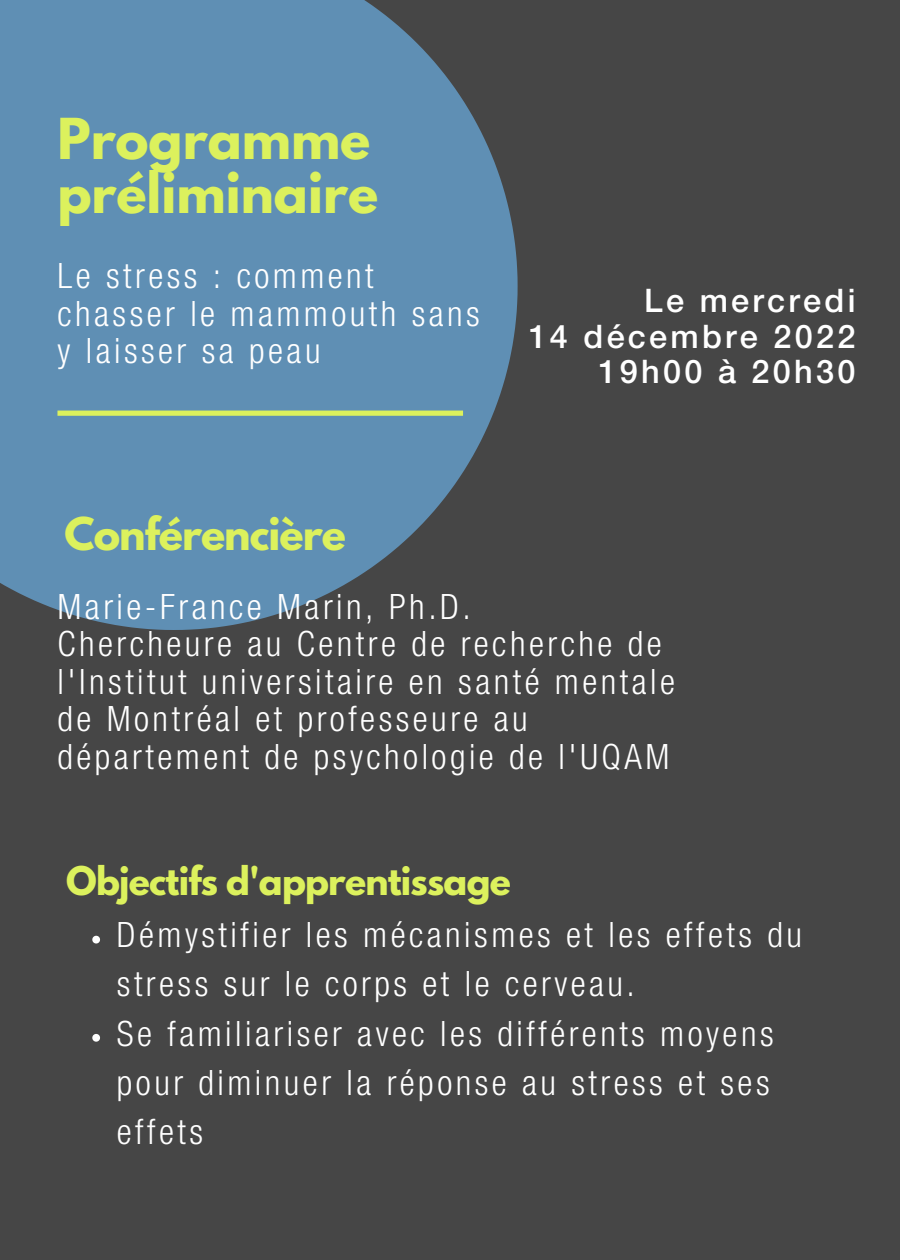
<style>
.page{position:relative;width:900px;height:1260px;background:#464646}
.page>*{position:absolute;margin:0;border:0;box-sizing:border-box;transform-origin:0 0}
.t1{font:700 50px/54.5px "League Spartan";color:#dcf15d}
.t2{font:700 40px "League Spartan";letter-spacing:-.025em;color:#dcf15d}
.t3{font:300 condensed 35px/37.5px "Helvetica Neue LT Std";letter-spacing:.1em;color:#fff}
.t4{font:700 35px "League Spartan";letter-spacing:-.02em;color:#dcf15d}
.t5{font:500 32.5px/35.5px "Helvetica Neue LT Std";letter-spacing:.1em;color:#fff;text-align:right}
</style>
<div class="page">
<svg style="left:0;top:0;width:518px;height:630px;fill:#5f8fb4"></svg>
<svg style="left:57px;top:411px;width:406px;height:5px"></svg>
<svg style="left:92px;top:936px;width:8px;height:8px"></svg>
<svg style="left:92px;top:1034px;width:8px;height:8px"></svg>
<h1 class="t1" style="left:57px;top:118px;width:322px">Programme préliminaire</h1>
<p class="t3" style="left:57px;top:262px;width:424px">Le stress : comment chasser le mammouth sans y laisser sa peau</p>
<p class="t5" style="left:529px;top:288px;width:328px">Le mercredi<br>14 décembre 2022<br>19h00 à 20h30</p>
<p class="t2" style="left:65px;top:514px;width:283px">Conférencière</p>
<p class="t3" style="left:57px;top:593px;width:619px">Marie-France Marin, Ph.D.<br>Chercheure au Centre de recherche de l'Institut universitaire en santé mentale de Montréal et professeure au département de psychologie de l'UQAM</p>
<p class="t4" style="left:66px;top:863px;width:446px">Objectifs d'apprentissage</p>
<p class="t3" style="left:117px;top:915px;width:687px;line-height:49px">Démystifier les mécanismes et les effets du stress sur le corps et le cerveau.<br>Se familiariser avec les différents moyens pour diminuer la réponse au stress et ses effets</p>
</div>
